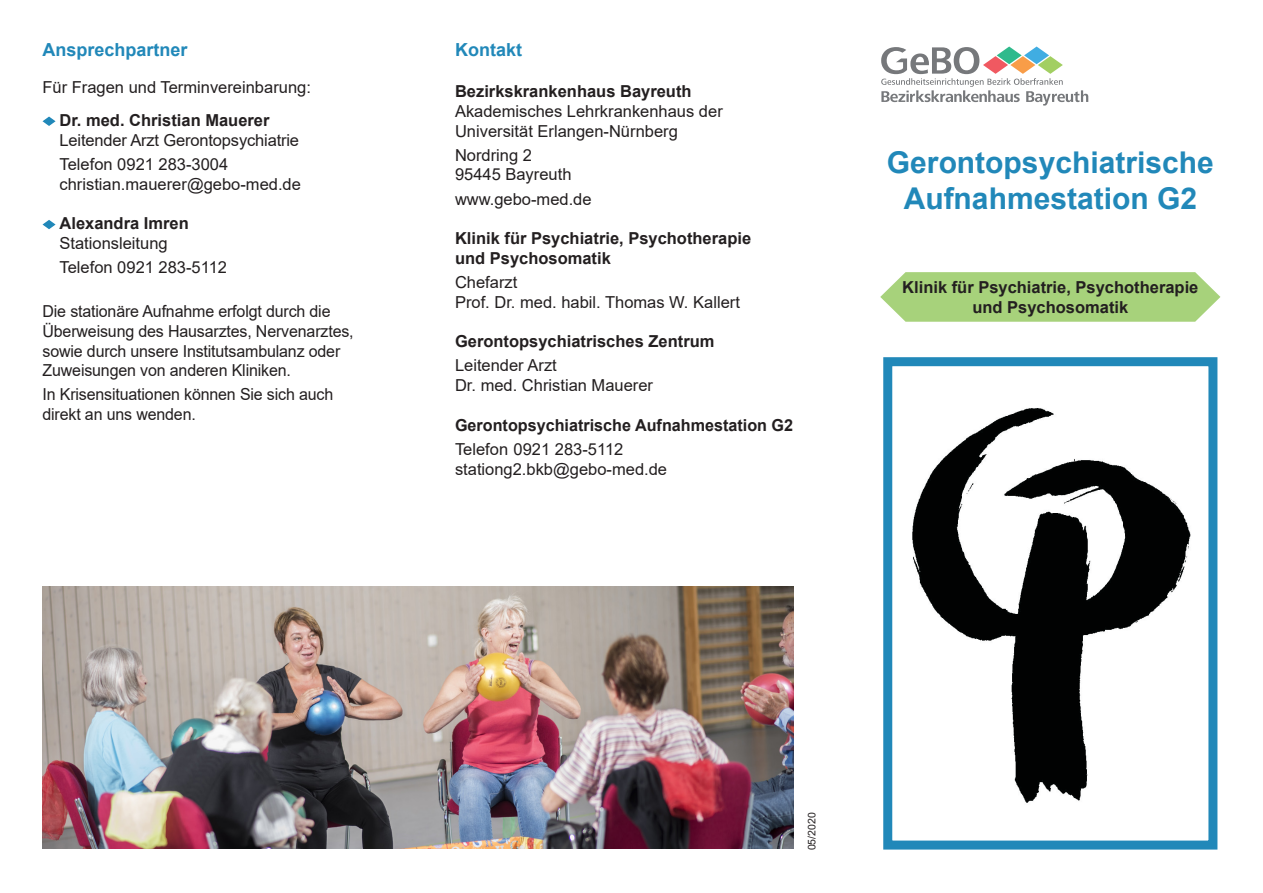
<style>
.page{position:relative;width:1263px;height:893px;background:#fff}
.page>*{position:absolute;margin:0;border:0;box-sizing:border-box;transform-origin:0 0}
.Überschriften{font:700 30px/36px "Arial";color:#2188b9;text-align:center}
.Unterüberschrift{font:700 18px "Arial";color:#2188b9}
.Aufzählung{font:16.5px/19.8px "Arial";color:#231f20}
.Aufzählung-2{font:700 16.5px/19.8px "Arial";color:#231f20}
.t1{font:10.5px "Arial";color:#231f20}
</style>
<div class="page">
<img style="left:912px;top:408px;width:279px;height:395px">
<div style="left:883px;top:357px;width:334px;height:492px;border:9px solid #2188b9"></div>
<svg style="left:42px;top:116px;width:14px;height:10px"></svg>
<svg style="left:42px;top:220px;width:14px;height:10px"></svg>
<svg style="left:880px;top:272px;width:340px;height:50px;background:#aed585"></svg>
<svg style="left:881px;top:47px;width:207px;height:59px"></svg>
<img style="left:43px;top:587px;width:750px;height:262px">
<p class="Unterüberschrift" style="left:43px;top:37px;width:147px">Ansprechpartner</p>
<p class="Aufzählung" style="left:43px;top:78px;width:270px">Für Fragen und Terminvereinbarung:</p>
<p class="Aufzählung-2" style="left:60px;top:110px;width:211px">Dr. med. Christian Mauerer</p>
<p class="Aufzählung" style="left:60px;top:130px;width:241px">Leitender Arzt Gerontopsychiatrie</p>
<p class="Aufzählung" style="left:60px;top:154px;width:170px">Telefon 0921 283-3004</p>
<p class="Aufzählung" style="left:60px;top:174px;width:243px">christian.mauerer@gebo-med.de</p>
<p class="Aufzählung-2" style="left:60px;top:214px;width:131px">Alexandra Imren</p>
<p class="Aufzählung" style="left:60px;top:233px;width:110px">Stationsleitung</p>
<p class="Aufzählung" style="left:60px;top:257px;width:169px">Telefon 0921 283-5112</p>
<p class="Aufzählung" style="left:43px;top:301px;width:313px">Die stationäre Aufnahme erfolgt durch die Überweisung des Hausarztes, Nervenarztes, sowie durch unsere Institutsambulanz oder Zuweisungen von anderen Kliniken.</p>
<p class="Aufzählung" style="left:43px;top:385px;width:292px">In Krisensituationen können Sie sich auch direkt an uns wenden.</p>
<p class="Unterüberschrift" style="left:455px;top:37px;width:68px">Kontakt</p>
<p class="Aufzählung-2" style="left:455px;top:82px;width:238px">Bezirkskrankenhaus Bayreuth</p>
<p class="Aufzählung" style="left:455px;top:101px;width:269px">Akademisches Lehrkrankenhaus der</p>
<p class="Aufzählung" style="left:455px;top:121px;width:224px">Universität Erlangen-Nürnberg</p>
<p class="Aufzählung" style="left:455px;top:145px;width:118px">Nordring 2<br>95445 Bayreuth</p>
<p class="Aufzählung" style="left:455px;top:189px;width:138px">www.gebo-med.de</p>
<p class="Aufzählung-2" style="left:455px;top:229px;width:298px">Klinik für Psychiatrie, Psychotherapie und Psychosomatik</p>
<p class="Aufzählung" style="left:455px;top:272px;width:64px">Chefarzt</p>
<p class="Aufzählung" style="left:455px;top:292px;width:286px">Prof. Dr. med. habil. Thomas W. Kallert</p>
<p class="Aufzählung-2" style="left:455px;top:332px;width:261px">Gerontopsychiatrisches Zentrum</p>
<p class="Aufzählung" style="left:455px;top:356px;width:103px">Leitender Arzt</p>
<p class="Aufzählung" style="left:455px;top:375px;width:200px">Dr. med. Christian Mauerer</p>
<p class="Aufzählung-2" style="left:455px;top:415px;width:340px">Gerontopsychiatrische Aufnahmestation G2</p>
<p class="Aufzählung" style="left:455px;top:439px;width:170px">Telefon 0921 283-5112</p>
<p class="Aufzählung" style="left:455px;top:459px;width:214px">stationg2.bkb@gebo-med.de</p>
<p class="Überschriften" style="left:887px;top:145px;width:328px">Gerontopsychiatrische<br>Aufnahmestation G2</p>
<p class="Aufzählung-2" style="left:902px;top:278px;width:298px;text-align:center">Klinik für Psychiatrie, Psychotherapie und Psychosomatik</p>
<p class="t1" style="left:805px;top:850px;width:39px;rotate:-90deg">05/2020</p>
</div>
